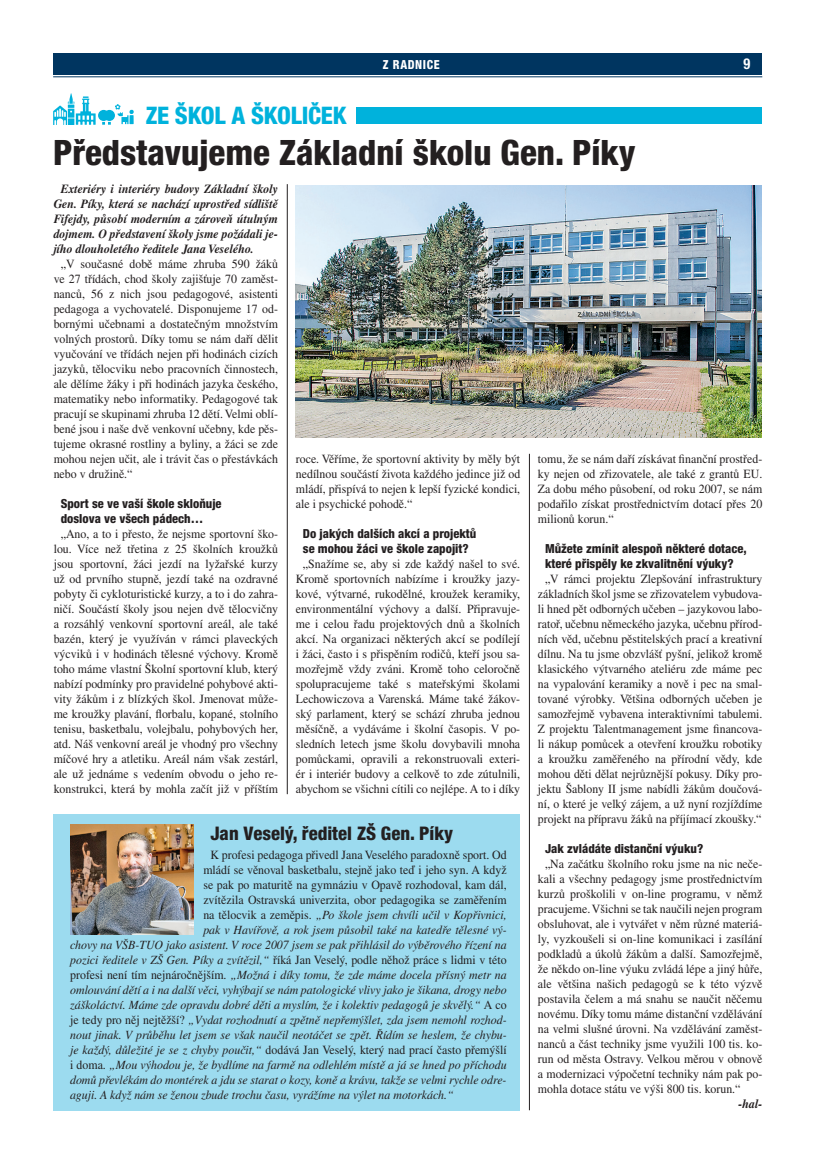
<style>
.page{position:relative;width:815px;height:1170px;background:#fff}
.page>*{position:absolute;margin:0;border:0;box-sizing:border-box;transform-origin:0 0}
.t1{font:800 condensed 35px "Helvetica Neue LT Pro";color:#231f20}
.t2{font:800 condensed 24.12px "Helvetica Neue LT Pro";letter-spacing:-.01em;color:#00b2dc}
.t3{font:800 condensed 18.75px "Helvetica Neue LT Pro";color:#231f20}
.t4{font:700 condensed 15px "Helvetica Neue LT Pro";color:#fff;scale:.95 1}
.t5{font:12.5px/15px "Times CE";color:#231f20;text-align:justify;scale:.95 1}
.t6{font:italic 12.5px "Times CE";color:#231f20;scale:.95 1}
.t7{font:12.5px/15px "Times CE";color:#231f20;text-align:center;scale:.94 1}
.t8{font:italic 700 12.5px/15px "Times CE";color:#231f20;text-align:justify;scale:.95 1}
.t9{font:800 condensed 12.5px/15px "Helvetica Neue LT Pro";color:#231f20}
.t10{font:800 condensed 12.5px "Helvetica Neue LT Pro";letter-spacing:.05em;color:#fff;scale:.95 1}
.s1{font-style:normal}
.s2{font-style:italic}
</style>
<div class="page">
<div style="left:53px;top:53px;width:709px;height:21px;background:#003560"></div>
<hr style="left:53px;top:76px;width:709px;height:1px;background:#003560">
<hr style="left:287px;top:184px;width:1px;height:610px;background:#231f20">
<hr style="left:529px;top:454px;width:1px;height:656px;background:#231f20">
<img style="left:296px;top:185px;width:466px;height:253px">
<div style="left:356px;top:107px;width:406px;height:17px;background:#00b2dc"></div>
<div style="left:98px;top:110px;width:11px;height:11px;background:#00b2dc;border-radius:50%"></div>
<svg style="left:53px;top:93px;width:43px;height:32px"></svg>
<svg style="left:102px;top:104px;width:32px;height:21px"></svg>
<div style="left:54px;top:814px;width:466px;height:296px;background:#9cdbef"></div>
<img style="left:70px;top:824px;width:123px;height:109px">
<h2 class="t2" style="left:146px;top:100px;width:203px">ZE ŠKOL A ŠKOLIČEK</h2>
<p class="t10" style="left:383px;top:57px;width:61px">Z RADNICE</p>
<p class="t4" style="left:743px;top:55px;width:9px">9</p>
<h1 class="t1" style="left:53px;top:131px;width:584px">Představujeme Základní školu Gen. Píky</h1>
<p class="t8" style="left:54px;top:181px;width:238px;text-indent:7px">Exteriéry i interiéry budovy Základní školy Gen. Píky, která se nachází uprostřed sídliště Fifejdy, působí moderním a zároveň útulným dojmem. O představení školy jsme požádali je&shy;jího dlouholetého ředitele Jana Veselého.</p>
<p class="t5" style="left:54px;top:256px;width:238px;text-indent:7px">„V současné době máme zhruba 590 žáků ve 27 třídách, chod školy zajišťuje 70 zaměst&shy;nanců, 56 z nich jsou pedagogové, asistenti pedagoga a vychovatelé. Disponujeme 17 od&shy;bornými učebnami a dostatečným množstvím volných prostorů. Díky tomu se nám daří dělit vyučování ve třídách nejen při hodinách cizích jazyků, tělocviku nebo pracovních činnostech, ale dělíme žáky i při hodinách jazyka českého, matematiky nebo informatiky. Pedagogové tak pracují se skupinami zhruba 12 dětí. Velmi oblí&shy;bené jsou i naše dvě venkovní učebny, kde pěs&shy;tujeme okrasné rostliny a byliny, a žáci se zde mohou nejen učit, ale i trávit čas o přestávkách nebo v družině.“</p>
<p class="t9" style="left:61px;top:495px;width:162px">Sport se ve vaší škole skloňuje doslova ve všech pádech…</p>
<p class="t5" style="left:54px;top:526px;width:238px;text-align:center">„Ano, a to i přesto, že nejsme sportovní ško&shy;lou. Více než třetina z 25 školních kroužků jsou sportovní, žáci jezdí na lyžařské kurzy už od prvního stupně, jezdí také na ozdravné pobyty či cykloturistické kurzy, a to i do zahra&shy;ničí. Součástí školy jsou nejen dvě tělocvičny a rozsáhlý venkovní sportovní areál, ale také bazén, který je využíván v rámci plaveckých výcviků i v hodinách tělesné výchovy. Kromě toho máme vlastní Školní sportovní klub, který nabízí podmínky pro pravidelné pohybové akti&shy;vity žákům i z blízkých škol. Jmenovat může&shy;me kroužky plavání, florbalu, kopané, stolního tenisu, basketbalu, volejbalu, pohybových her, atd. Náš venkovní areál je vhodný pro všechny míčové hry a atletiku. Areál nám však zestárl, ale už jednáme s vedením obvodu o jeho re&shy;konstrukci, která by mohla začít již v příštím</p>
<p class="t5" style="left:296px;top:451px;width:238px">roce. Věříme, že sportovní aktivity by měly být nedílnou součástí života každého jedince již od mládí, přispívá to nejen k lepší fyzické kondici, ale i psychické pohodě.“</p>
<p class="t9" style="left:303px;top:525px;width:175px">Do jakých dalších akcí a projektů se mohou žáci ve škole zapojit?</p>
<p class="t5" style="left:296px;top:556px;width:238px;text-align:center">„Snažíme se, aby si zde každý našel to své.<br>Kromě sportovních nabízíme i kroužky jazy&shy;kové, výtvarné, rukodělné, kroužek keramiky, environmentální výchovy a další. Připravuje&shy;me i celou řadu projektových dnů a školních akcí. Na organizaci některých akcí se podílejí i žáci, často i s přispěním rodičů, kteří jsou sa&shy;mozřejmě vždy zváni. Kromě toho celoročně spolupracujeme také s mateřskými školami Lechowiczova a Varenská. Máme také žákov&shy;ský parlament, který se schází zhruba jednou měsíčně, a vydáváme i školní časopis. V po&shy;sledních letech jsme školu dovybavili mnoha pomůckami, opravili a rekonstruovali exteri&shy;ér i interiér budovy a celkově to zde zútulnili, abychom se všichni cítili co nejlépe. A to i díky</p>
<p class="t5" style="left:538px;top:451px;width:238px">tomu, že se nám daří získávat finanční prostřed&shy;ky nejen od zřizovatele, ale také z grantů EU.<br>Za dobu mého působení, od roku 2007, se nám podařilo získat prostřednictvím dotací přes 20 milionů korun.“</p>
<p class="t9" style="left:545px;top:540px;width:203px">Můžete zmínit alespoň některé dotace, které přispěly ke zkvalitnění výuky?</p>
<p class="t7" style="left:538px;top:571px;width:240px">„V rámci projektu Zlepšování infrastruktury základních škol jsme se zřizovatelem vybudova&shy;li hned pět odborných učeben – jazykovou labo&shy;ratoř, učebnu německého jazyka, učebnu přírod&shy;ních věd, učebnu pěstitelských prací a kreativní dílnu. Na tu jsme obzvlášť pyšní, jelikož kromě klasického výtvarného ateliéru zde máme pec na vypalování keramiky a nově i pec na smal&shy;tované výrobky. Většina odborných učeben je samozřejmě vybavena interaktivními tabulemi.<br>Z projektu Talentmanagement jsme financova&shy;li nákup pomůcek a otevření kroužku robotiky a kroužku zaměřeného na přírodní vědy, kde mohou děti dělat nejrůznější pokusy. Díky pro&shy;jektu Šablony II jsme nabídli žákům doučová&shy;ní, o které je velký zájem, a už nyní rozjíždíme projekt na přípravu žáků na příjímací zkoušky.“</p>
<p class="t9" style="left:545px;top:840px;width:160px">Jak zvládáte distanční výuku?</p>
<p class="t5" style="left:538px;top:856px;width:238px;text-indent:7px">„Na začátku školního roku jsme na nic neče&shy;kali a všechny pedagogy jsme prostřednictvím kurzů proškolili v on-line programu, v němž pracujeme. Všichni se tak naučili nejen program obsluhovat, ale i vytvářet v něm různé materiá&shy;ly, vyzkoušeli si on-line komunikaci i zasílání podkladů a úkolů žákům a další. Samozřejmě, že někdo on-line výuku zvládá lépe a jiný hůře, ale většina našich pedagogů se k této výzvě postavila čelem a má snahu se naučit něčemu novému. Díky tomu máme distanční vzdělávání na velmi slušné úrovni. Na vzdělávání zaměst&shy;nanců a část techniky jsme využili 100 tis. ko&shy;run od města Ostravy. Velkou měrou v obnově a modernizaci výpočetní techniky nám pak po&shy;mohla dotace státu ve výši 800 tis. korun.“</p>
<p class="t8" style="left:739px;top:1096px;width:26px">-hal-</p>
<h3 class="t3" style="left:210px;top:822px;width:244px">Jan Veselý, ředitel ZŠ Gen. Píky</h3>
<p class="t5" style="left:210px;top:847px;width:313px">K profesi pedagoga přivedl Jana Veselého paradoxně sport. Od</p>
<p class="t5" style="left:203px;top:862px;width:321px">mládí se věnoval basketbalu, stejně jako teď i jeho syn. A když</p>
<p class="t5" style="left:203px;top:877px;width:321px">se pak po maturitě na gymnáziu v Opavě rozhodoval, kam dál,</p>
<p class="t5" style="left:203px;top:892px;width:321px">zvítězila Ostravská univerzita, obor pedagogika se zaměřením</p>
<p class="t6" style="left:203px;top:907px;width:321px"><span class="s1">na tělocvik a zeměpis.</span> „Po škole jsem chvíli učil v Kopřivnici,</p>
<p class="t6" style="left:203px;top:922px;width:321px">pak v Havířově, a rok jsem působil také na katedře tělesné vý-</p>
<p class="t6" style="left:70px;top:937px;width:461px">chovy na VŠB-TUO jako asistent. V roce 2007 jsem se pak přihlásil do výběrového řízení na</p>
<p class="t5" style="left:70px;top:952px;width:461px"><span class="s2">pozici ředitele v ZŠ Gen. Píky a zvítězil,“</span> říká Jan Veselý, podle něhož práce s lidmi v této</p>
<p class="t6" style="left:70px;top:967px;width:461px"><span class="s1">profesi není tím nejnáročnějším.</span> „Možná i díky tomu, že zde máme docela přísný metr na</p>
<p class="t6" style="left:70px;top:982px;width:461px">omlouvání dětí a i na další věci, vyhýbají se nám patologické vlivy jako je šikana, drogy nebo</p>
<p class="t6" style="left:70px;top:997px;width:461px">záškoláctví. Máme zde opravdu dobré děti a myslím, že i kolektiv pedagogů je skvělý.“ <span class="s1">A co</span></p>
<p class="t6" style="left:70px;top:1012px;width:461px"><span class="s1">je tedy pro něj nejtěžší?</span> „Vydat rozhodnutí a zpětně nepřemýšlet, zda jsem nemohl rozhod-</p>
<p class="t6" style="left:70px;top:1027px;width:461px">nout jinak. V průběhu let jsem se však naučil neotáčet se zpět. Řídím se heslem, že chybu-</p>
<p class="t5" style="left:70px;top:1042px;width:461px"><span class="s2">je každý, důležité je se z chyby poučit,“</span> dodává Jan Veselý, který nad prací často přemýšlí</p>
<p class="t6" style="left:70px;top:1057px;width:461px"><span class="s1">i doma.</span> „Mou výhodou je, že bydlíme na farmě na odlehlém místě a já se hned po příchodu</p>
<p class="t6" style="left:70px;top:1072px;width:461px">domů převlékám do montérek a jdu se starat o kozy, koně a krávu, takže se velmi rychle odre-</p>
<p class="t6" style="left:70px;top:1087px;width:405px">aguji. A když nám se ženou zbude trochu času, vyrážíme na výlet na motorkách.“</p>
</div>
